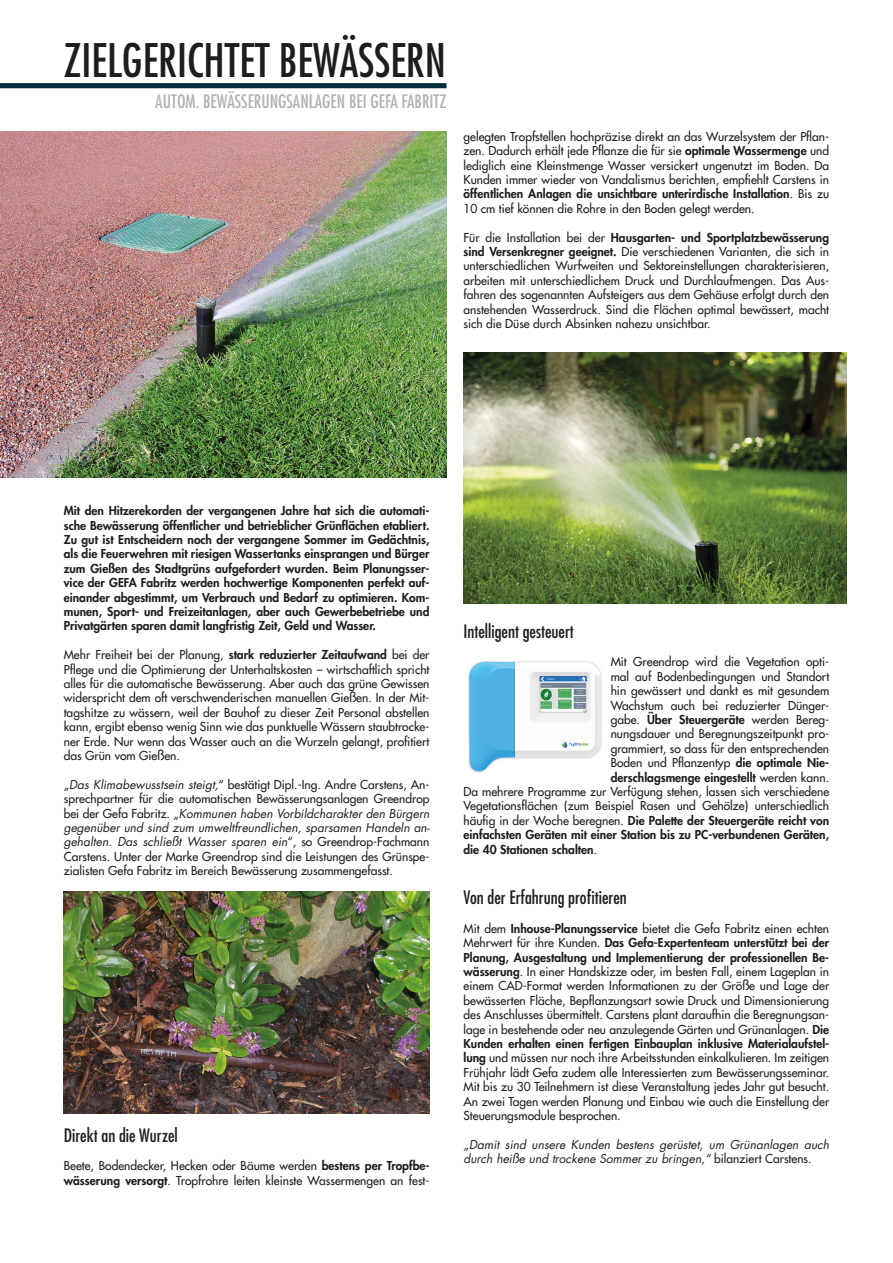
<style>
.page{position:relative;width:893px;height:1263px;background:#fff}
.page>*{position:absolute;margin:0;border:0;box-sizing:border-box;transform-origin:0 0}
.t1{font:condensed 45px "Futura LT";color:#1d1d1b}
.t2{font:condensed 18px "Futura LT";color:#1d1d1b}
.t3{font:condensed 18px "Futura LT";color:#b2b2b2}
.t4{font:12px/14.4px "Futura LT";color:#1d1d1b;text-align:justify}
.t5{font:800 12px/14.4px "Futura LT";color:#1d1d1b;text-align:justify}
.t6{font:italic 12px/14.4px "Futura LT";color:#1d1d1b}
.s1{font-weight:800}
.s2{font-style:italic}
.s3{font-weight:400}
.s4{font-style:normal}
</style>
<div class="page">
<img style="left:463px;top:353px;width:383px;height:250px">
<img style="left:64px;top:892px;width:365px;height:221px">
<div style="left:0;top:83px;width:446px;height:5px;background:#002d3b"></div>
<img style="left:0;top:132px;width:446px;height:346px">
<img style="left:468px;top:661px;width:134px;height:112px">
<h1 class="t1" style="left:64px;top:33px;width:384px">ZIELGERICHTET BEWÄSSERN</h1>
<h2 class="t3" style="left:155px;top:91px;width:293px">AUTOM. BEWÄSSERUNGSANLAGEN BEI GEFA FABRITZ</h2>
<p class="t4" style="left:463px;top:129px;width:367px">gelegten Tropfstellen hochpräzise direkt an das Wurzelsystem der Pflan&shy;zen. Dadurch erhält jede Pflanze die für sie <span class="s1">optimale Wassermenge</span> und lediglich eine Kleinstmenge Wasser versickert ungenutzt im Boden. Da Kunden immer wieder von Vandalismus berichten, empfiehlt Carstens in <span class="s1">öffentlichen Anlagen die unsichtbare unterirdische Installation</span>. Bis zu 10 cm tief können die Rohre in den Boden gelegt werden.</p>
<p class="t4" style="left:463px;top:230px;width:367px">Für die Installation bei der <span class="s1">Hausgarten- und Sportplatzbewässerung sind Versenkregner geeignet.</span> Die verschiedenen Varianten, die sich in unterschiedlichen Wurfweiten und Sektoreinstellungen charakterisieren, arbeiten mit unterschiedlichem Druck und Durchlaufmengen. Das Aus&shy;fahren des sogenannten Aufsteigers aus dem Gehäuse erfolgt durch den anstehenden Wasserdruck. Sind die Flächen optimal bewässert, macht sich die Düse durch Absinken nahezu unsichtbar.</p>
<p class="t5" style="left:64px;top:503px;width:367px">Mit den Hitzerekorden der vergangenen Jahre hat sich die automati&shy;sche Bewässerung öffentlicher und betrieblicher Grünflächen etabliert.<br>Zu gut ist Entscheidern noch der vergangene Sommer im Gedächtnis, als die Feuerwehren mit riesigen Wassertanks einsprangen und Bürger zum Gießen des Stadtgrüns aufgefordert wurden. Beim Planungsser&shy;vice der GEFA Fabritz werden hochwertige Komponenten perfekt auf&shy;einander abgestimmt, um Verbrauch und Bedarf zu optimieren. Kom&shy;munen, Sport- und Freizeitanlagen, aber auch Gewerbebetriebe und Privatgärten sparen damit langfristig Zeit, Geld und Wasser.</p>
<p class="t4" style="left:64px;top:647px;width:367px">Mehr Freiheit bei der Planung, <span class="s1">stark reduzierter Zeitaufwand</span> bei der Pflege und die Optimierung der Unterhaltskosten – wirtschaftlich spricht alles für die automatische Bewässerung. Aber auch das grüne Gewissen widerspricht dem oft verschwenderischen manuellen Gießen. In der Mit&shy;tagshitze zu wässern, weil der Bauhof zu dieser Zeit Personal abstellen kann, ergibt ebenso wenig Sinn wie das punktuelle Wässern staubtrocke&shy;ner Erde. Nur wenn das Wasser auch an die Wurzeln gelangt, profitiert das Grün vom Gießen.</p>
<p class="t4" style="left:64px;top:777px;width:368px">„<span class="s2">Das Klimabewusstsein steigt,</span>“ bestätigt Dipl.-Ing. Andre Carstens, An&shy;sprechpartner für die automatischen Bewässerungsanlagen Greendrop bei der Gefa Fabritz. „<span class="s2">Kommunen haben Vorbildcharakter den Bürgern gegenüber und sind zum umweltfreundlichen, sparsamen Handeln an&shy;gehalten. Das schließt Wasser sparen ein</span>“, so Greendrop-Fachmann Carstens. Unter der Marke Greendrop sind die Leistungen des Grünspe&shy;zialisten Gefa Fabritz im Bereich Bewässerung zusammengefasst.</p>
<h2 class="t2" style="left:64px;top:1124px;width:115px">Direkt an die Wurzel</h2>
<p class="t4" style="left:64px;top:1159px;width:367px">Beete, Bodendecker, Hecken oder Bäume werden <span class="s1">bestens per Tropfbe&shy;wässerung versorgt</span>. Tropfrohre leiten kleinste Wassermengen an fest-</p>
<h2 class="t2" style="left:463px;top:620px;width:112px">Intelligent gesteuert</h2>
<p class="t4" style="left:611px;top:655px;width:220px">Mit Greendrop wird die Vegetation opti-</p>
<p class="t4" style="left:611px;top:669px;width:220px">mal auf Bodenbedingungen und Standort</p>
<p class="t4" style="left:611px;top:683px;width:220px">hin gewässert und dankt es mit gesundem</p>
<p class="t4" style="left:611px;top:698px;width:220px">Wachstum auch bei reduzierter Dünger-</p>
<p class="t4" style="left:611px;top:712px;width:220px">gabe. <span class="s1">Über Steuergeräte</span> werden Bereg-</p>
<p class="t4" style="left:611px;top:727px;width:220px">nungsdauer und Beregnungszeitpunkt pro-</p>
<p class="t4" style="left:611px;top:741px;width:220px">grammiert, so dass für den entsprechenden</p>
<p class="t4" style="left:611px;top:755px;width:220px">Boden und Pflanzentyp <span class="s1">die optimale Nie-</span></p>
<p class="t5" style="left:611px;top:770px;width:220px">derschlagsmenge eingestellt <span class="s3">werden kann.</span></p>
<p class="t4" style="left:463px;top:784px;width:367px">Da mehrere Programme zur Verfügung stehen, lassen sich verschiedene</p>
<p class="t4" style="left:463px;top:799px;width:367px">Vegetationsflächen (zum Beispiel Rasen und Gehölze) unterschiedlich</p>
<p class="t5" style="left:463px;top:813px;width:367px"><span class="s3">häufig in der Woche beregnen.</span> Die Palette der Steuergeräte reicht von</p>
<p class="t5" style="left:463px;top:827px;width:367px">einfachsten Geräten mit einer Station bis zu PC-verbundenen Geräten,</p>
<p class="t5" style="left:463px;top:842px;width:135px">die 40 Stationen schalten<span class="s3">.</span></p>
<h2 class="t2" style="left:463px;top:886px;width:165px">Von der Erfahrung profitieren</h2>
<p class="t4" style="left:463px;top:921px;width:367px">Mit dem <span class="s1">Inhouse-Planungsservice</span> bietet die Gefa Fabritz einen echten Mehrwert für ihre Kunden. <span class="s1">Das Gefa-Expertenteam unterstützt bei der Planung, Ausgestaltung und Implementierung der professionellen Be&shy;wässerung</span>. In einer Handskizze oder, im besten Fall, einem Lageplan in einem CAD-Format werden Informationen zu der Größe und Lage der bewässerten Fläche, Bepflanzungsart sowie Druck und Dimensionierung des Anschlusses übermittelt. Carstens plant daraufhin die Beregnungsan&shy;lage in bestehende oder neu anzulegende Gärten und Grünanlagen. <span class="s1">Die Kunden erhalten einen fertigen Einbauplan inklusive Materialaufstel&shy;lung</span> und müssen nur noch ihre Arbeitsstunden einkalkulieren. Im zeitigen Frühjahr lädt Gefa zudem alle Interessierten zum Bewässerungsseminar.<br>Mit bis zu 30 Teilnehmern ist diese Veranstaltung jedes Jahr gut besucht.<br>An zwei Tagen werden Planung und Einbau wie auch die Einstellung der Steuerungsmodule besprochen.</p>
<p class="t6" style="left:463px;top:1137px;width:367px">„Damit sind unsere Kunden bestens gerüstet, um Grünanlagen auch durch heiße und trockene Sommer zu bringen,“ <span class="s4">bilanziert Carstens.</span></p>
</div>
